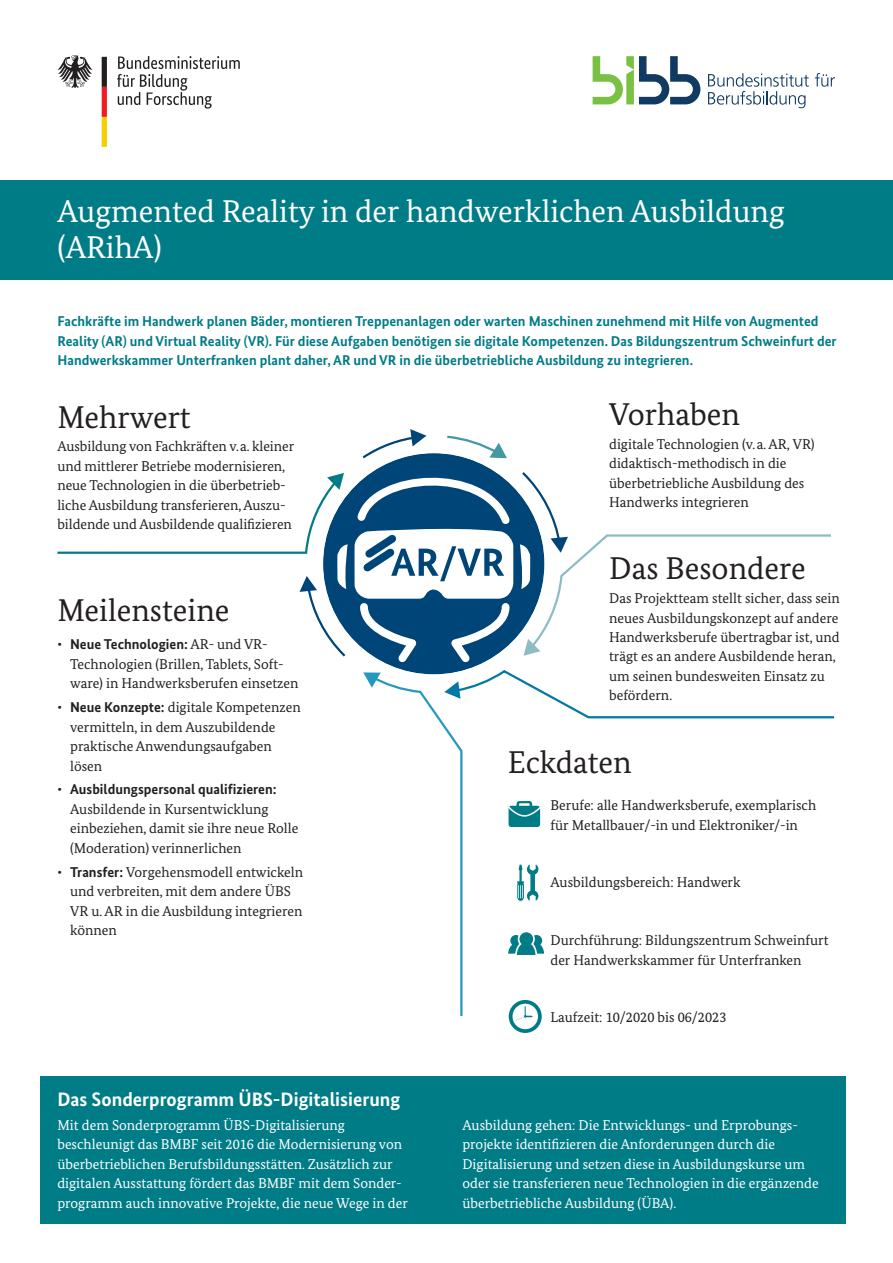
<style>
.page{position:relative;width:893px;height:1263px;background:#fff}
.page>*{position:absolute;margin:0;border:0;box-sizing:border-box;transform-origin:0 0}
.t1{font:31.5px/36px "Bundes Serif";color:#fff}
.t2{font:31.5px "Bundes Serif";color:#231f20}
.t3{font:700 19.5px "Bundes Sans";color:#fff}
.t4{font:14.25px/19.5px "Bundes Serif";color:#231f20}
.t5{font:14.25px/19.5px "Bundes Serif";color:#fff}
.t6{font:700 14.25px/19.5px "Bundes Sans";color:#007c87}
.t7{font:700 14.25px "Bundes Sans";color:#231f20}
.s1{font-family:"Bundes Serif";font-weight:400}
.s2{font-family:"Bundes Sans";font-weight:700}
</style>
<div class="page">
<svg style="left:362px;top:429px;width:64px;height:30px"></svg>
<svg style="left:447px;top:435px;width:60px;height:23px"></svg>
<svg style="left:117px;top:56px;width:123px;height:53px"></svg>
<svg style="left:58px;top:55px;width:35px;height:33px"></svg>
<svg style="left:102px;top:57px;width:5px;height:90px"></svg>
<svg style="left:815px;top:73px;width:20px;height:14px"></svg>
<svg style="left:708px;top:73px;width:101px;height:35px"></svg>
<svg style="left:593px;top:56px;width:107px;height:48px"></svg>
<div style="left:40px;top:1076px;width:805px;height:147px;background:#007c87"></div>
<div style="left:0;top:180px;width:893px;height:100px;background:#007c87"></div>
<svg style="left:57px;top:466px;width:778px;height:567px"></svg>
<h1 class="t1" style="left:57px;top:193px;width:729px">Augmented Reality in der handwerklichen Ausbildung (ARihA)</h1>
<p class="t6" style="left:57px;top:311px;width:781px">Fachkräfte im Handwerk planen Bäder, montieren Treppenanlagen oder warten Maschinen zunehmend mit Hilfe von Augmented<br>Reality (AR) und Virtual Reality (VR). Für diese Aufgaben benötigen sie digitale Kompetenzen. Das Bildungszentrum Schweinfurt der<br>Handwerkskammer Unterfranken plant daher, AR und VR in die überbetriebliche Ausbildung zu integrieren.</p>
<h1 class="t2" style="left:57px;top:398px;width:135px">Mehrwert</h1>
<p class="t4" style="left:57px;top:437px;width:238px">Ausbildung von Fachkräften v.a. kleiner und mittlerer Betriebe modernisieren, neue Technologien in die überbetrieb&shy;liche Ausbildung transferieren, Auszu&shy;bildende und Ausbildende qualifizieren</p>
<h1 class="t2" style="left:57px;top:591px;width:174px">Meilensteine</h1>
<p class="t7" style="left:57px;top:636px;width:209px"><span class="s1">∙</span> Neue Technologien: <span class="s1">AR- und VR--</span></p>
<p class="t4" style="left:70px;top:654px;width:230px">Technologien (Brillen, Tablets, Soft&shy;ware) in Handwerksberufen einsetzen</p>
<p class="t4" style="left:70px;top:697px;width:232px;text-indent:-13px">∙ <span class="s2">Neue Konzepte:</span> digitale Kompetenzen vermitteln, in dem Auszubildende praktische Anwendungsaufgaben lösen</p>
<p class="t7" style="left:57px;top:781px;width:221px"><span class="s1">∙</span> Ausbildungspersonal qualifizieren:</p>
<p class="t4" style="left:70px;top:799px;width:230px">Ausbildende in Kursentwicklung einbeziehen, damit sie ihre neue Rolle (Moderation) verinnerlichen</p>
<p class="t4" style="left:70px;top:862px;width:235px;text-indent:-13px">∙ <span class="s2">Transfer:</span> Vorgehensmodell entwickeln und verbreiten, mit dem andere ÜBS<br>VR u. AR in die Ausbildung integrieren können</p>
<h1 class="t2" style="left:609px;top:395px;width:132px">Vorhaben</h1>
<p class="t4" style="left:609px;top:434px;width:207px">digitale Technologien (v.a. AR, VR) didaktisch-methodisch in die überbetriebliche Ausbildung des<br>Handwerks integrieren</p>
<h1 class="t2" style="left:609px;top:549px;width:198px">Das Besondere</h1>
<p class="t4" style="left:609px;top:588px;width:232px">Das Projektteam stellt sicher, dass sein neues Ausbildungskonzept auf andere Handwerksberufe übertragbar ist, und trägt es an andere Ausbildende heran, um seinen bundesweiten Einsatz zu befördern.</p>
<h1 class="t2" style="left:508px;top:743px;width:125px">Eckdaten</h1>
<p class="t4" style="left:550px;top:795px;width:267px">Berufe: alle Handwerksberufe, exemplarisch für Metallbauer/-in und Elektroniker/-in</p>
<p class="t4" style="left:550px;top:872px;width:192px">Ausbildungsbereich: Handwerk</p>
<p class="t4" style="left:550px;top:930px;width:280px">Durchführung: Bildungszentrum Schweinfurt der Handwerkskammer für Unterfranken</p>
<p class="t4" style="left:550px;top:1007px;width:177px">Laufzeit: 10/2020 bis 06/2023</p>
<h2 class="t3" style="left:57px;top:1087px;width:344px">Das Sonderprogramm ÜBS-Digitalisierung</h2>
<p class="t5" style="left:57px;top:1115px;width:352px">Mit dem Sonderprogramm ÜBS-Digitalisierung beschleunigt das BMBF seit 2016 die Modernisierung von überbetrieblichen Berufsbildungsstätten. Zusätzlich zur digitalen Ausstattung fördert das BMBF mit dem Sonder&shy;programm auch innovative Projekte, die neue Wege in der</p>
<p class="t5" style="left:462px;top:1115px;width:358px">Ausbildung gehen: Die Entwicklungs- und Erprobungs&shy;projekte identifizieren die Anforderungen durch die Digitalisierung und setzen diese in Ausbildungskurse um oder sie transferieren neue Technologien in die ergänzende überbetriebliche Ausbildung (ÜBA).</p>
</div>
